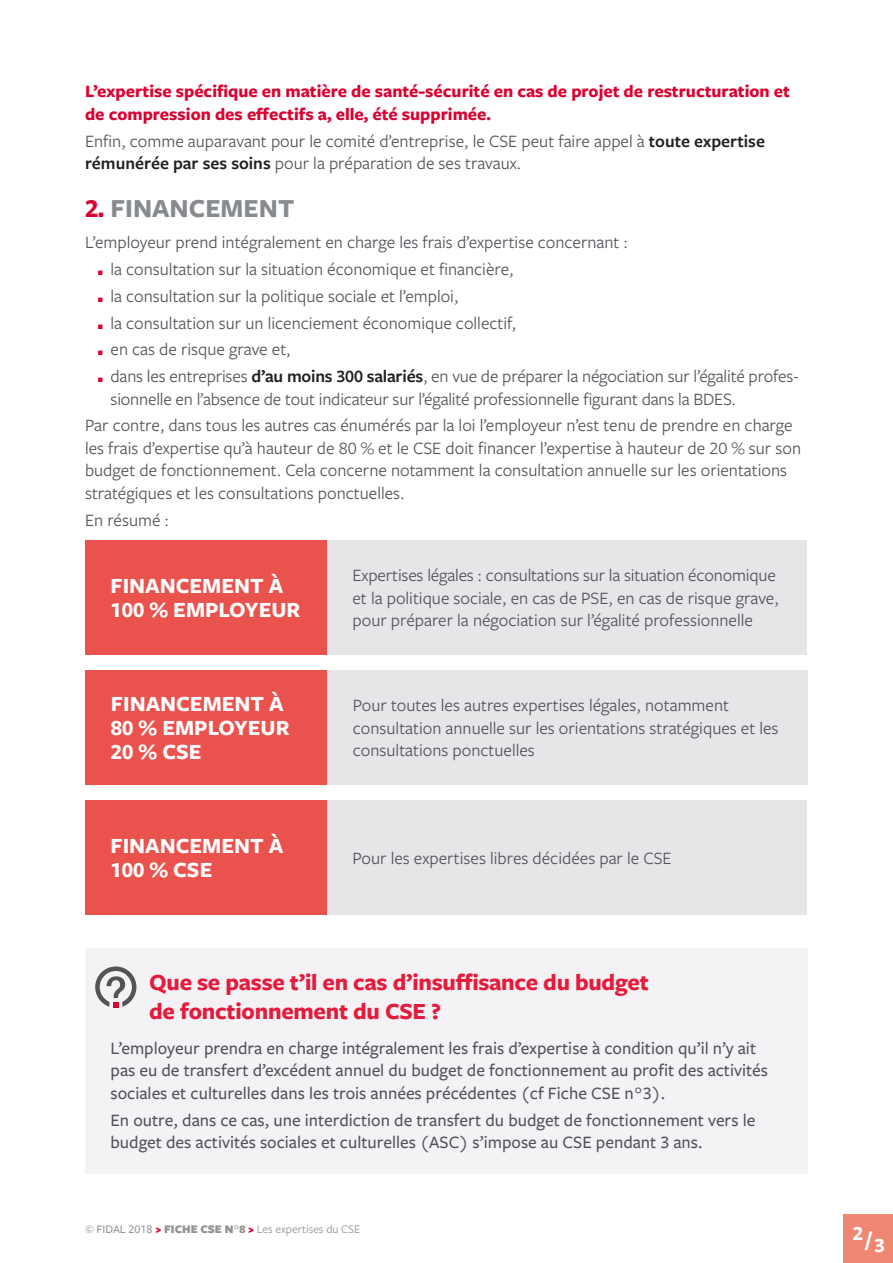
<style>
.page{position:relative;width:893px;height:1263px;background:#fff}
.page>*{position:absolute;margin:0;border:0;box-sizing:border-box;transform-origin:0 0}
.Titre{font:700 27px "Freight Sans Pro";color:#878a8f}
.Titres_encadrés{font:700 24px/28.8px "Freight Sans Pro";letter-spacing:-.01em;color:#e61b3b}
.Titre_shéma{font:700 22.5px/24px "Freight Sans Pro";color:#fff}
.t1{font:700 21px "Freight Sans Pro";color:#fff}
.Texte_courant{font:18px/22.5px "Freight Sans Pro";color:#505359}
.Texte_encadré{font:500 18px/22.5px "Freight Sans Pro";color:#505359}
.Texte_courant-2{font:700 18px/22.5px "Freight Sans Pro";color:#dc0031}
.t2{font:12px "Freight Sans Pro";color:#919191}
.Titre-2{font:700 10.5px "Freight Sans Pro";color:#dc0031}
.s1{font-weight:600;color:#231f20}
.s2{color:#dc0031}
.s3{font-weight:500}
.s4{font-weight:900;color:#dc0031}
.s5{font-weight:900}
</style>
<div class="page">
<div style="left:844px;top:1215px;width:49px;height:48px;background:#f08775"></div>
<div style="left:85px;top:948px;width:723px;height:226px;background:#f4f2f4"></div>
<svg style="left:95px;top:966px;width:41px;height:42px"></svg>
<div style="left:85px;top:540px;width:242px;height:115px;background:#ea524d"></div>
<div style="left:327px;top:540px;width:479px;height:115px;background:#e8e5e8"></div>
<div style="left:85px;top:800px;width:242px;height:115px;background:#ea524d"></div>
<div style="left:327px;top:800px;width:479px;height:115px;background:#e8e5e8"></div>
<div style="left:85px;top:670px;width:242px;height:115px;background:#ea524d"></div>
<div style="left:327px;top:670px;width:481px;height:115px;background:#e8e5e8"></div>
<p class="Texte_courant-2" style="left:85px;top:79px;width:706px">L’expertise spécifique en matière de santé-sécurité en cas de projet de restructuration et de compression des effectifs a, elle, été supprimée.</p>
<p class="Texte_courant" style="left:85px;top:129px;width:681px">Enfin, comme auparavant pour le comité d’entreprise, le CSE peut faire appel à <span class="s1">toute expertise rémunérée par ses soins</span> pour la préparation de ses travaux.</p>
<p class="Titre" style="left:85px;top:190px;width:211px"><span class="s2">2</span> FINANCEMENT</p>
<p class="Titre-2" style="left:99px;top:207px;width:7px">P</p>
<p class="Texte_courant" style="left:85px;top:230px;width:545px">L’employeur prend intégralement en charge les frais d’expertise concernant :</p>
<p class="Texte_courant" style="left:111px;top:257px;width:405px">la consultation sur la situation économique et financière,</p>
<p class="Texte_courant" style="left:111px;top:284px;width:349px">la consultation sur la politique sociale et l’emploi,</p>
<p class="Texte_courant" style="left:111px;top:311px;width:407px">la consultation sur un licenciement économique collectif,</p>
<p class="Texte_courant" style="left:111px;top:337px;width:182px">en cas de risque grave et,</p>
<p class="Texte_courant" style="left:111px;top:364px;width:690px">dans les entreprises <span class="s1">d’au moins 300 salariés</span>, en vue de préparer la négociation sur l’égalité profes&shy;sionnelle en l’absence de tout indicateur sur l’égalité professionnelle figurant dans la BDES.</p>
<p class="Texte_courant" style="left:85px;top:413px;width:717px">Par contre, dans tous les autres cas énumérés par la loi l’employeur n’est tenu de prendre en charge les frais d’expertise qu’à hauteur de 80 % et le CSE doit financer l’expertise à hauteur de 20 % sur son budget de fonctionnement. Cela concerne notamment la consultation annuelle sur les orientations stratégiques et les consultations ponctuelles.</p>
<p class="Texte_courant" style="left:85px;top:508px;width:86px">En résumé :</p>
<p class="Titre_shéma" style="left:111px;top:573px;width:191px">FINANCEMENT À<br>100 % EMPLOYEUR</p>
<p class="Texte_courant" style="left:353px;top:563px;width:428px">Expertises légales : consultations sur la situation économique et la politique sociale, en cas de PSE, en cas de risque grave, pour préparer la négociation sur l’égalité professionnelle</p>
<p class="Titre_shéma" style="left:111px;top:691px;width:180px">FINANCEMENT À<br>80 % EMPLOYEUR<br>20 % CSE</p>
<p class="Texte_courant" style="left:353px;top:693px;width:427px">Pour toutes les autres expertises légales, notamment consultation annuelle sur les orientations stratégiques et les consultations ponctuelles</p>
<p class="Titre_shéma" style="left:111px;top:833px;width:174px">FINANCEMENT À<br>100 % CSE</p>
<p class="Texte_courant" style="left:353px;top:846px;width:321px">Pour les expertises libres décidées par le CSE</p>
<p class="Titres_encadrés" style="left:149px;top:967px;width:501px">Que se passe t’il en cas d’insuffisance du budget de fonctionnement du CSE ?</p>
<p class="Texte_encadré" style="left:111px;top:1036px;width:659px">L’employeur prendra en charge intégralement les frais d’expertise à condition qu’il n’y ait pas eu de transfert d’excédent annuel du budget de fonctionnement au profit des activités sociales et culturelles dans les trois années précédentes (cf Fiche CSE n°3).</p>
<p class="Texte_encadré" style="left:111px;top:1108px;width:646px">En outre, dans ce cas, une interdiction de transfert du budget de fonctionnement vers le budget des activités sociales et culturelles (ASC) s’impose au CSE pendant 3 ans.</p>
<p class="t2" style="left:85px;top:1221px;width:277px"><span class="s3">© FIDAL 2018</span> <span class="s4">&gt;</span> <span class="s5">FICHE CSE N°8</span> <span class="s4">&gt;</span> Les expertises du CSE</p>
<p class="t1" style="left:853px;top:1225px;width:34px">2/3</p>
</div>
